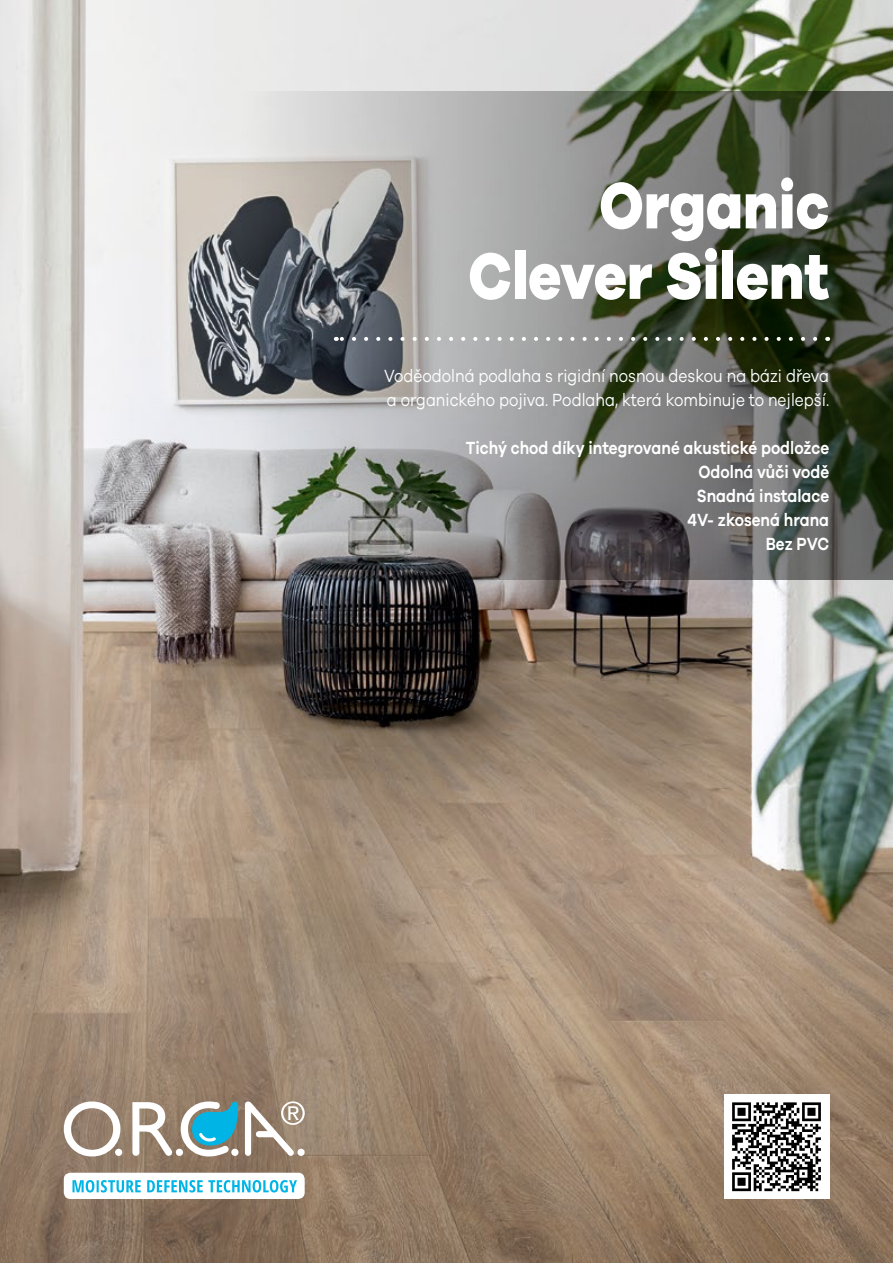
<style>
.page{position:relative;width:893px;height:1263px;background:#fff}
.page>*{position:absolute;margin:0;border:0;box-sizing:border-box;transform-origin:0 0}
.t1{font:800 67.5px/70.5px "Galano Grotesque";color:#fff;text-align:right;scale:.85 1}
.t2{font:18.15px/24px "Galano Grotesque";color:#fff;scale:.85 1}
.t3{font:700 18.15px/24px "Galano Grotesque";color:#fff;text-align:right;scale:.85 1}
</style>
<div class="page">
<img style="left:0;top:0;width:893px;height:1263px">
<svg style="left:0;top:92px;width:893px;height:488px;background:#91938f"></svg>
<svg style="left:336px;top:337px;width:479px;height:4px"></svg>
<div style="left:724px;top:1094px;width:105px;height:105px;background:#fff"></div>
<svg style="left:732px;top:1102px;width:89px;height:89px"></svg>
<div style="left:64px;top:1173px;width:241px;height:26px;background:#fff;border-radius:7px"></div>
<svg style="left:64px;top:1101px;width:56px;height:55px"></svg>
<svg style="left:132px;top:1102px;width:40px;height:54px"></svg>
<div style="left:176px;top:1149px;width:7px;height:7px;background:#fff;border-radius:50%"></div>
<div style="left:115px;top:1149px;width:7px;height:7px;background:#fff;border-radius:50%"></div>
<svg style="left:181px;top:1100px;width:57px;height:56px"></svg>
<svg style="left:72px;top:1180px;width:225px;height:12px"></svg>
<svg style="left:245px;top:1101px;width:60px;height:55px"></svg>
<h1 class="t1" style="left:468px;top:168px;width:426px">Organic<br>Clever Silent</h1>
<p class="t2" style="left:384px;top:364px;width:525px">Voděodolná podlaha s rigidní nosnou deskou na bázi dřeva a organického pojiva. Podlaha, která kombinuje to nejlepší.</p>
<p class="t3" style="left:466px;top:436px;width:429px">Tichý chod díky integrované akustické podložce<br>Odolná vůči vodě<br>Snadná instalace<br>4V- zkosená hrana<br>Bez PVC</p>
</div>
